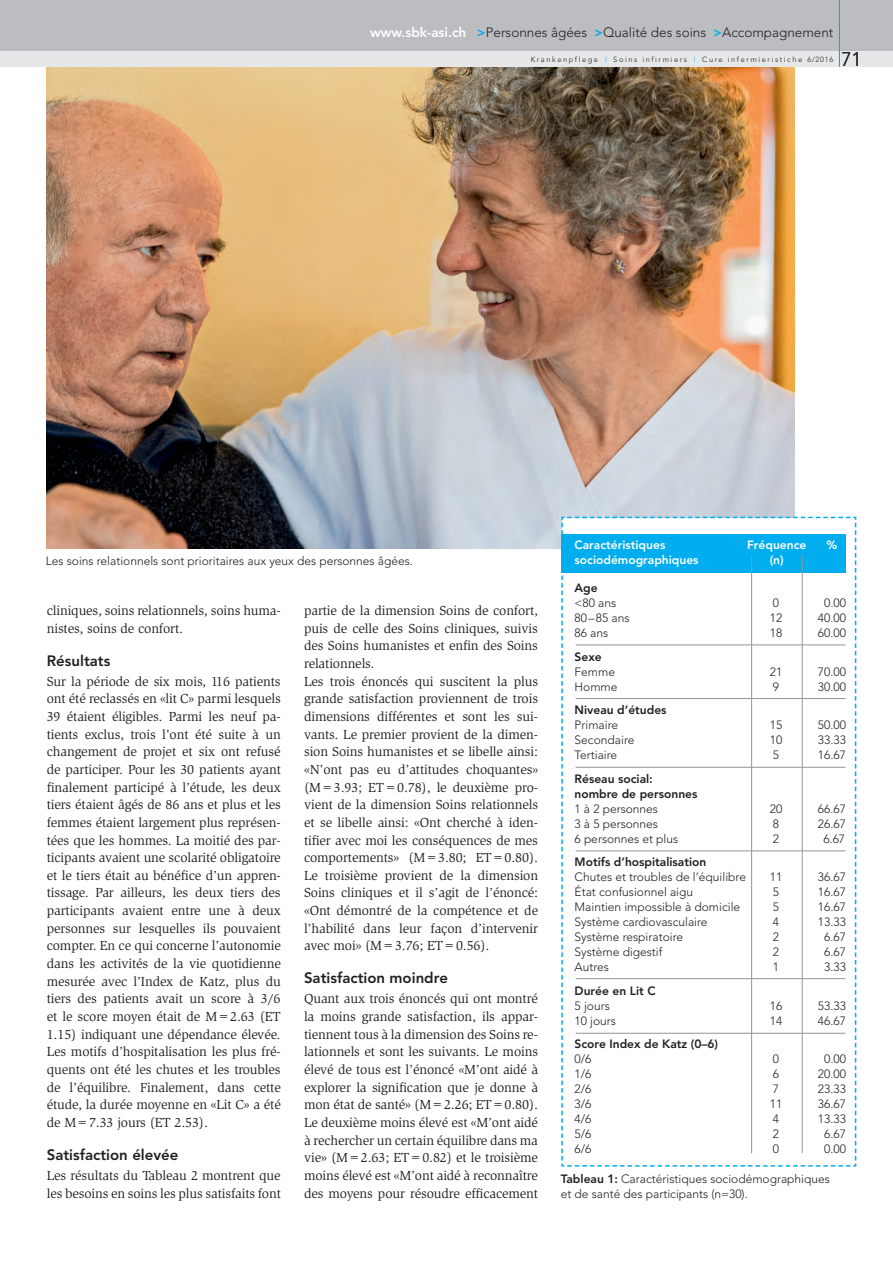
<style>
.page{position:relative;width:893px;height:1263px;background:#fff}
.page>*{position:absolute;margin:0;border:0;box-sizing:border-box;transform-origin:0 0}
.t1{font:300 19.5px "Avenir";color:#231f20}
.t2{font:800 15px "Avenir";color:#231f20}
.t3{font:13.5px/17.7px "Slimbach";letter-spacing:-.01em;color:#231f20}
.t4{font:300 13.5px "Avenir";color:#231f20}
.t5{font:300 12px/15px "Avenir";color:#231f20}
.t6{font:800 12px/15px "Avenir";color:#231f20}
.t7{font:800 12px "Avenir";color:#fff}
.t8{font:300 7.5px "Avenir";letter-spacing:.21em;color:#231f20}
.s1{font-weight:800;color:#fff}
.s2{font-weight:800;color:#00aeef}
.s3{color:#00aeef}
.s4{font-weight:800}
</style>
<div class="page">
<img style="left:47px;top:67px;width:747px;height:481px">
<div style="left:0;top:51px;width:893px;height:16px;background:#e6e7e9"></div>
<div style="left:0;top:0;width:893px;height:51px;background:#bcbdc0"></div>
<hr style="left:839px;top:0;width:1px;height:67px;background:#00aeef">
<svg style="left:561px;top:516px;width:296px;height:651px"></svg>
<div style="left:561px;top:534px;width:285px;height:38px;background:#00aeef"></div>
<hr style="left:576px;top:644px;width:269px;height:1px;background:#939598">
<hr style="left:576px;top:698px;width:269px;height:1px;background:#939598">
<hr style="left:576px;top:767px;width:269px;height:1px;background:#939598">
<hr style="left:576px;top:850px;width:269px;height:1px;background:#939598">
<hr style="left:576px;top:978px;width:269px;height:1px;background:#939598">
<hr style="left:576px;top:1033px;width:269px;height:1px;background:#939598">
<hr style="left:751px;top:555px;width:1px;height:598px;background:#939598">
<hr style="left:802px;top:555px;width:1px;height:598px;background:#939598">
<p class="t4" style="left:370px;top:26px;width:465px"><span class="s1">www.sbk-asi.ch</span> <span class="s2">&gt;</span>Personnes âgées <span class="s2">&gt;</span>Qualité des soins <span class="s2">&gt;</span>Accompagnement</p>
<p class="t8" style="left:531px;top:56px;width:304px">Krankenpflege <span class="s3">I</span> Soins infirmiers <span class="s3">I</span> Cure infermieristiche 6/2016</p>
<h1 class="t1" style="left:841px;top:51px;width:22px">71</h1>
<p class="t5" style="left:46px;top:554px;width:369px">Les soins relationnels sont prioritaires aux yeux des personnes âgées.</p>
<p class="t3" style="left:47px;top:603px;width:235px">cliniques, soins relationnels, soins huma&shy;nistes, soins de confort.</p>
<p class="t2" style="left:47px;top:654px;width:65px">Résultats</p>
<p class="t3" style="left:47px;top:673px;width:236px;text-align:justify">Sur la période de six mois, 116 patients ont été reclassés en «lit C» parmi lesquels 39 étaient éligibles. Parmi les neuf pa&shy;tients exclus, trois l’ont été suite à un changement de projet et six ont refusé de participer. Pour les 30 patients ayant finalement participé à l’étude, les deux tiers étaient âgés de 86 ans et plus et les femmes étaient largement plus représen&shy;tées que les hommes. La moitié des par&shy;ticipants avaient une scolarité obligatoire et le tiers était au bénéfice d’un appren&shy;tissage. Par ailleurs, les deux tiers des participants avaient entre une à deux personnes sur lesquelles ils pouvaient compter. En ce qui concerne l’autonomie dans les activités de la vie quotidienne mesurée avec l’Index de Katz, plus du tiers des patients avait un score à 3/6 et le score moyen était de M=2.63 (ET 1.15) indiquant une dépendance élevée.<br>Les motifs d’hospitalisation les plus fré&shy;quents ont été les chutes et les troubles de l’équilibre. Finalement, dans cette étude, la durée moyenne en «Lit C» a été de M=7.33 jours (ET 2.53).</p>
<p class="t2" style="left:47px;top:1148px;width:133px">Satisfaction élevée</p>
<p class="t3" style="left:47px;top:1167px;width:236px">Les résultats du Tableau 2 montrent que les besoins en soins les plus satisfaits font</p>
<p class="t3" style="left:304px;top:603px;width:236px">partie de la dimension Soins de confort, puis de celle des Soins cliniques, suivis des Soins humanistes et enfin des Soins relationnels.<br>Les trois énoncés qui suscitent la plus grande satisfaction proviennent de trois dimensions différentes et sont les sui&shy;vants. Le premier provient de la dimen&shy;sion Soins humanistes et se libelle ainsi: «N’ont pas eu d’attitudes choquantes» (M=3.93; ET=0.78), le deuxième pro&shy;vient de la dimension Soins relationnels et se libelle ainsi: «Ont cherché à iden&shy;tifier avec moi les conséquences de mes comportements» (M=3.80; ET=0.80).<br>Le troisième provient de la dimension Soins cliniques et il s’agit de l’énoncé: «Ont démontré de la compétence et de l’habilité dans leur façon d’intervenir avec moi» (M=3.76; ET=0.56).</p>
<p class="t2" style="left:304px;top:972px;width:145px">Satisfaction moindre</p>
<p class="t3" style="left:304px;top:991px;width:236px;text-align:justify">Quant aux trois énoncés qui ont montré la moins grande satisfaction, ils appar&shy;tiennent tous à la dimension des Soins re&shy;lationnels et sont les suivants. Le moins élevé de tous est l’énoncé «M’ont aidé à explorer la signification que je donne à mon état de santé» (M=2.26; ET=0.80).<br>Le deuxième moins élevé est «M’ont aidé à rechercher un certain équilibre dans ma vie» (M=2.63; ET=0.82) et le troisième moins élevé est «M’ont aidé à reconnaître des moyens pour résoudre efficacement</p>
<p class="t7" style="left:575px;top:540px;width:92px">Caractéristiques</p>
<p class="t7" style="left:747px;top:540px;width:61px">Fréquence</p>
<p class="t7" style="left:826px;top:540px;width:12px">%</p>
<p class="t7" style="left:575px;top:555px;width:125px">sociodémographiques</p>
<p class="t7" style="left:770px;top:555px;width:15px">(n)</p>
<p class="t6" style="left:575px;top:581px;width:25px">Age</p>
<p class="t5" style="left:575px;top:596px;width:43px">&lt;80 ans</p>
<p class="t5" style="left:773px;top:596px;width:8px">0</p>
<p class="t5" style="left:824px;top:596px;width:23px">0.00</p>
<p class="t5" style="left:575px;top:611px;width:56px">80–85 ans</p>
<p class="t5" style="left:770px;top:611px;width:14px">12</p>
<p class="t5" style="left:818px;top:611px;width:30px">40.00</p>
<p class="t5" style="left:575px;top:626px;width:35px">86 ans</p>
<p class="t5" style="left:770px;top:626px;width:14px">18</p>
<p class="t5" style="left:818px;top:626px;width:30px">60.00</p>
<p class="t6" style="left:575px;top:650px;width:29px">Sexe</p>
<p class="t5" style="left:575px;top:665px;width:42px">Femme</p>
<p class="t5" style="left:770px;top:665px;width:14px">21</p>
<p class="t5" style="left:818px;top:665px;width:30px">70.00</p>
<p class="t5" style="left:575px;top:680px;width:44px">Homme</p>
<p class="t5" style="left:773px;top:680px;width:8px">9</p>
<p class="t5" style="left:818px;top:680px;width:30px">30.00</p>
<p class="t6" style="left:575px;top:703px;width:94px">Niveau d’études</p>
<p class="t5" style="left:575px;top:718px;width:45px">Primaire</p>
<p class="t5" style="left:770px;top:718px;width:14px">15</p>
<p class="t5" style="left:818px;top:718px;width:30px">50.00</p>
<p class="t5" style="left:575px;top:733px;width:61px">Secondaire</p>
<p class="t5" style="left:770px;top:733px;width:14px">10</p>
<p class="t5" style="left:818px;top:733px;width:30px">33.33</p>
<p class="t5" style="left:575px;top:748px;width:44px">Tertiaire</p>
<p class="t5" style="left:773px;top:748px;width:8px">5</p>
<p class="t5" style="left:818px;top:748px;width:30px">16.67</p>
<p class="t6" style="left:575px;top:772px;width:124px">Réseau social: nombre de personnes</p>
<p class="t5" style="left:575px;top:802px;width:85px">1 à 2 personnes</p>
<p class="t5" style="left:770px;top:802px;width:14px">20</p>
<p class="t5" style="left:818px;top:802px;width:30px">66.67</p>
<p class="t5" style="left:575px;top:817px;width:85px">3 à 5 personnes</p>
<p class="t5" style="left:773px;top:817px;width:8px">8</p>
<p class="t5" style="left:818px;top:817px;width:30px">26.67</p>
<p class="t5" style="left:575px;top:832px;width:105px">6 personnes et plus</p>
<p class="t5" style="left:773px;top:832px;width:8px">2</p>
<p class="t5" style="left:823px;top:832px;width:23px">6.67</p>
<p class="t6" style="left:575px;top:855px;width:133px">Motifs d’hospitalisation</p>
<p class="t5" style="left:575px;top:870px;width:173px">Chutes et troubles de l’équilibre</p>
<p class="t5" style="left:770px;top:870px;width:14px">11</p>
<p class="t5" style="left:818px;top:870px;width:30px">36.67</p>
<p class="t5" style="left:575px;top:885px;width:120px">État confusionnel aigu</p>
<p class="t5" style="left:773px;top:885px;width:8px">5</p>
<p class="t5" style="left:818px;top:885px;width:30px">16.67</p>
<p class="t5" style="left:575px;top:900px;width:167px">Maintien impossible à domicile</p>
<p class="t5" style="left:773px;top:900px;width:8px">5</p>
<p class="t5" style="left:818px;top:900px;width:30px">16.67</p>
<p class="t5" style="left:575px;top:915px;width:134px">Système cardiovasculaire</p>
<p class="t5" style="left:773px;top:915px;width:8px">4</p>
<p class="t5" style="left:818px;top:915px;width:30px">13.33</p>
<p class="t5" style="left:575px;top:930px;width:110px">Système respiratoire</p>
<p class="t5" style="left:773px;top:930px;width:8px">2</p>
<p class="t5" style="left:824px;top:930px;width:23px">6.67</p>
<p class="t5" style="left:575px;top:945px;width:89px">Système digestif</p>
<p class="t5" style="left:773px;top:945px;width:8px">2</p>
<p class="t5" style="left:824px;top:945px;width:23px">6.67</p>
<p class="t5" style="left:575px;top:960px;width:36px">Autres</p>
<p class="t5" style="left:773px;top:960px;width:8px">1</p>
<p class="t5" style="left:824px;top:960px;width:23px">3.33</p>
<p class="t6" style="left:575px;top:984px;width:83px">Durée en Lit C</p>
<p class="t5" style="left:575px;top:999px;width:37px">5 jours</p>
<p class="t5" style="left:770px;top:999px;width:14px">16</p>
<p class="t5" style="left:818px;top:999px;width:30px">53.33</p>
<p class="t5" style="left:575px;top:1014px;width:43px">10 jours</p>
<p class="t5" style="left:770px;top:1014px;width:14px">14</p>
<p class="t5" style="left:818px;top:1014px;width:30px">46.67</p>
<p class="t6" style="left:575px;top:1037px;width:145px">Score Index de Katz (0–6)</p>
<p class="t5" style="left:575px;top:1052px;width:18px">0/6</p>
<p class="t5" style="left:773px;top:1052px;width:8px">0</p>
<p class="t5" style="left:824px;top:1052px;width:23px">0.00</p>
<p class="t5" style="left:575px;top:1067px;width:18px">1/6</p>
<p class="t5" style="left:773px;top:1067px;width:8px">6</p>
<p class="t5" style="left:818px;top:1067px;width:30px">20.00</p>
<p class="t5" style="left:575px;top:1082px;width:18px">2/6</p>
<p class="t5" style="left:773px;top:1082px;width:8px">7</p>
<p class="t5" style="left:818px;top:1082px;width:30px">23.33</p>
<p class="t5" style="left:575px;top:1097px;width:18px">3/6</p>
<p class="t5" style="left:770px;top:1097px;width:14px">11</p>
<p class="t5" style="left:818px;top:1097px;width:30px">36.67</p>
<p class="t5" style="left:575px;top:1112px;width:18px">4/6</p>
<p class="t5" style="left:773px;top:1112px;width:8px">4</p>
<p class="t5" style="left:818px;top:1112px;width:30px">13.33</p>
<p class="t5" style="left:575px;top:1127px;width:18px">5/6</p>
<p class="t5" style="left:773px;top:1127px;width:8px">2</p>
<p class="t5" style="left:824px;top:1127px;width:23px">6.67</p>
<p class="t5" style="left:575px;top:1142px;width:18px">6/6</p>
<p class="t5" style="left:773px;top:1142px;width:8px">0</p>
<p class="t5" style="left:824px;top:1142px;width:23px">0.00</p>
<p class="t5" style="left:561px;top:1172px;width:271px"><span class="s4">Tableau 1:</span> Caractéristiques sociodémographiques et de santé des participants (n=30).</p>
</div>
